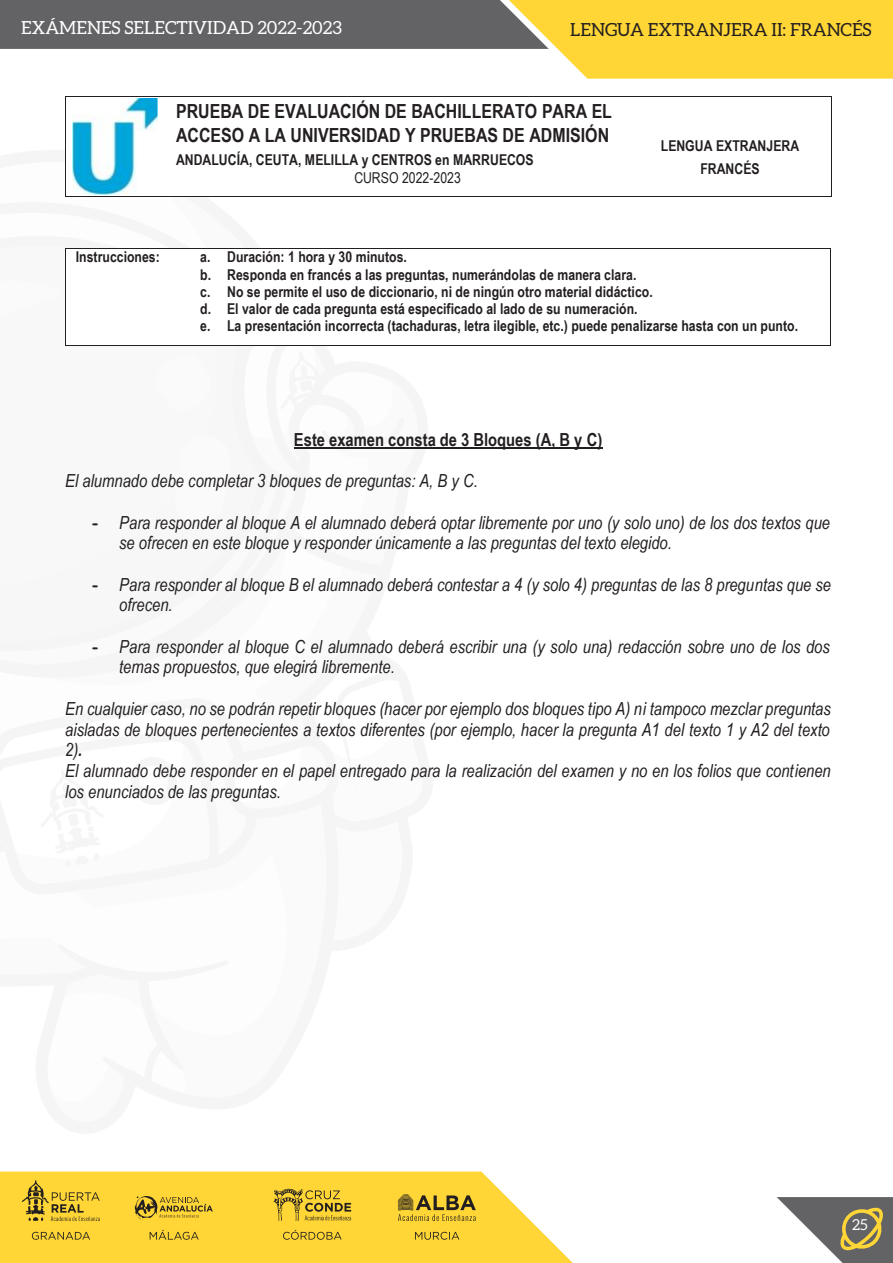
<style>
.page{position:relative;width:893px;height:1263px;background:#fff}
.page>*{position:absolute;margin:0;border:0;box-sizing:border-box;transform-origin:0 0}
.t1{font:700 19.5px/24.2px "Arial Narrow";color:#231f20}
.t2{font:italic 18px/20.7px "Arial Narrow";color:#231f20}
.t3{font:700 18px "Arial Narrow";color:#231f20}
.t4{font:18px "Aleo";color:#fff}
.t5{font:18px "Aleo";color:#231f20}
.t6{font:700 15px/17.2px "Arial Narrow";letter-spacing:.005em;color:#231f20}
.t7{font:15px "Aleo";color:#fff}
.s1{font-weight:400}
.s2{font-family:"Arial Rounded MT Bold";font-style:normal}
.s3{font-weight:700}
</style>
<div class="page">
<div style="left:0;top:1210px;width:573px;height:53px;background:#ffd636"></div>
<svg style="left:0;top:0;width:893px;height:79px;background:#af9b50"></svg>
<svg style="left:32px;top:1232px;width:58px;height:8px"></svg>
<svg style="left:283px;top:1230px;width:59px;height:10px"></svg>
<svg style="left:150px;top:1230px;width:49px;height:10px"></svg>
<svg style="left:415px;top:1232px;width:44px;height:8px"></svg>
<svg style="left:22px;top:1210px;width:78px;height:11px"></svg>
<svg style="left:398px;top:1210px;width:78px;height:11px"></svg>
<svg style="left:135px;top:1210px;width:78px;height:11px"></svg>
<svg style="left:273px;top:1210px;width:78px;height:11px"></svg>
<svg style="left:777px;top:1197px;width:116px;height:66px"></svg>
<img style="left:0;top:49px;width:665px;height:1161px">
<div style="left:66px;top:96px;width:95px;height:100px;background:#fff"></div>
<div style="left:161px;top:96px;width:468px;height:100px;background:#fff"></div>
<div style="left:629px;top:96px;width:202px;height:100px;background:#fff"></div>
<hr style="left:66px;top:96px;width:95px;height:1px;background:#231f20">
<hr style="left:162px;top:96px;width:467px;height:1px;background:#231f20">
<hr style="left:630px;top:96px;width:201px;height:1px;background:#231f20">
<hr style="left:65px;top:96px;width:1px;height:100px;background:#231f20">
<hr style="left:66px;top:196px;width:95px;height:1px;background:#231f20">
<hr style="left:161px;top:196px;width:468px;height:1px;background:#231f20">
<hr style="left:629px;top:196px;width:202px;height:1px;background:#231f20">
<hr style="left:831px;top:96px;width:1px;height:100px;background:#231f20">
<img style="left:72px;top:99px;width:86px;height:95px">
<div style="left:66px;top:248px;width:107px;height:97px;background:#fff"></div>
<div style="left:173px;top:248px;width:657px;height:97px;background:#fff"></div>
<hr style="left:66px;top:248px;width:107px;height:1px;background:#231f20">
<hr style="left:174px;top:248px;width:656px;height:1px;background:#231f20">
<hr style="left:65px;top:248px;width:1px;height:98px;background:#231f20">
<hr style="left:66px;top:346px;width:107px;height:1px;background:#231f20">
<hr style="left:173px;top:346px;width:657px;height:1px;background:#231f20">
<hr style="left:830px;top:248px;width:1px;height:98px;background:#231f20">
<hr style="left:294px;top:448px;width:308px;height:1px;background:#231f20">
<p class="t4" style="left:21px;top:17px;width:322px">EXÁMENES SELECTIVIDAD 2022-2023</p>
<p class="t5" style="left:570px;top:19px;width:303px">LENGUA EXTRANJERA II: FRANCÉS</p>
<p class="t1" style="left:176px;top:98px;width:437px">PRUEBA DE EVALUACIÓN DE BACHILLERATO PARA EL<br>ACCESO A LA UNIVERSIDAD Y PRUEBAS DE ADMISIÓN</p>
<p class="t6" style="left:354px;top:149px;width:181px;line-height:18.6px;text-indent:-178px">ANDALUCÍA, CEUTA, MELILLA y CENTROS en MARRUECOS<br><span class="s1">CURSO 2022-2023</span></p>
<p class="t6" style="left:661px;top:134px;width:140px;line-height:23.1px;text-align:center">LENGUA EXTRANJERA<br>FRANCÉS</p>
<p class="t6" style="left:76px;top:248px;width:86px">Instrucciones:</p>
<p class="t6" style="left:200px;top:248px;width:599px">a. Duración: 1 hora y 30 minutos.<br>b. Responda en francés a las preguntas, numerándolas de manera clara.<br>c. No se permite el uso de diccionario, ni de ningún otro material didáctico.<br>d. El valor de cada pregunta está especificado al lado de su numeración.<br>e. La presentación incorrecta (tachaduras, letra ilegible, etc.) puede penalizarse hasta con un punto.</p>
<p class="t3" style="left:294px;top:426px;width:310px">Este examen consta de 3 Bloques (A, B y C)</p>
<p class="t2" style="left:65px;top:470px;width:414px">El alumnado debe completar 3 bloques de preguntas: A, B y C.</p>
<p class="t2" style="left:119px;top:511px;width:712px;text-indent:-27px"><span class="s2">-</span> Para responder al bloque A el alumnado deberá optar libremente por uno (y solo uno) de los dos textos que se ofrecen en este bloque y responder únicamente a las preguntas del texto elegido.</p>
<p class="t2" style="left:119px;top:574px;width:713px;text-indent:-27px"><span class="s2">-</span> Para responder al bloque B el alumnado deberá contestar a 4 (y solo 4) preguntas de las 8 preguntas que se ofrecen.</p>
<p class="t2" style="left:119px;top:636px;width:712px;text-indent:-27px"><span class="s2">-</span> Para responder al bloque C el alumnado deberá escribir una (y solo una) redacción sobre uno de los dos temas propuestos, que elegirá libremente.</p>
<p class="t2" style="left:65px;top:698px;width:767px">En cualquier caso, no se podrán repetir bloques (hacer por ejemplo dos bloques tipo A) ni tampoco mezclar preguntas aisladas de bloques pertenecientes a textos diferentes (por ejemplo, hacer la pregunta A1 del texto 1 y A2 del texto 2)<span class="s3">.<br></span>El alumnado debe responder en el papel entregado para la realización del examen y no en los folios que contienen los enunciados de las preguntas.</p>
<p class="t7" style="left:852px;top:1216px;width:17px">25</p>
</div>
